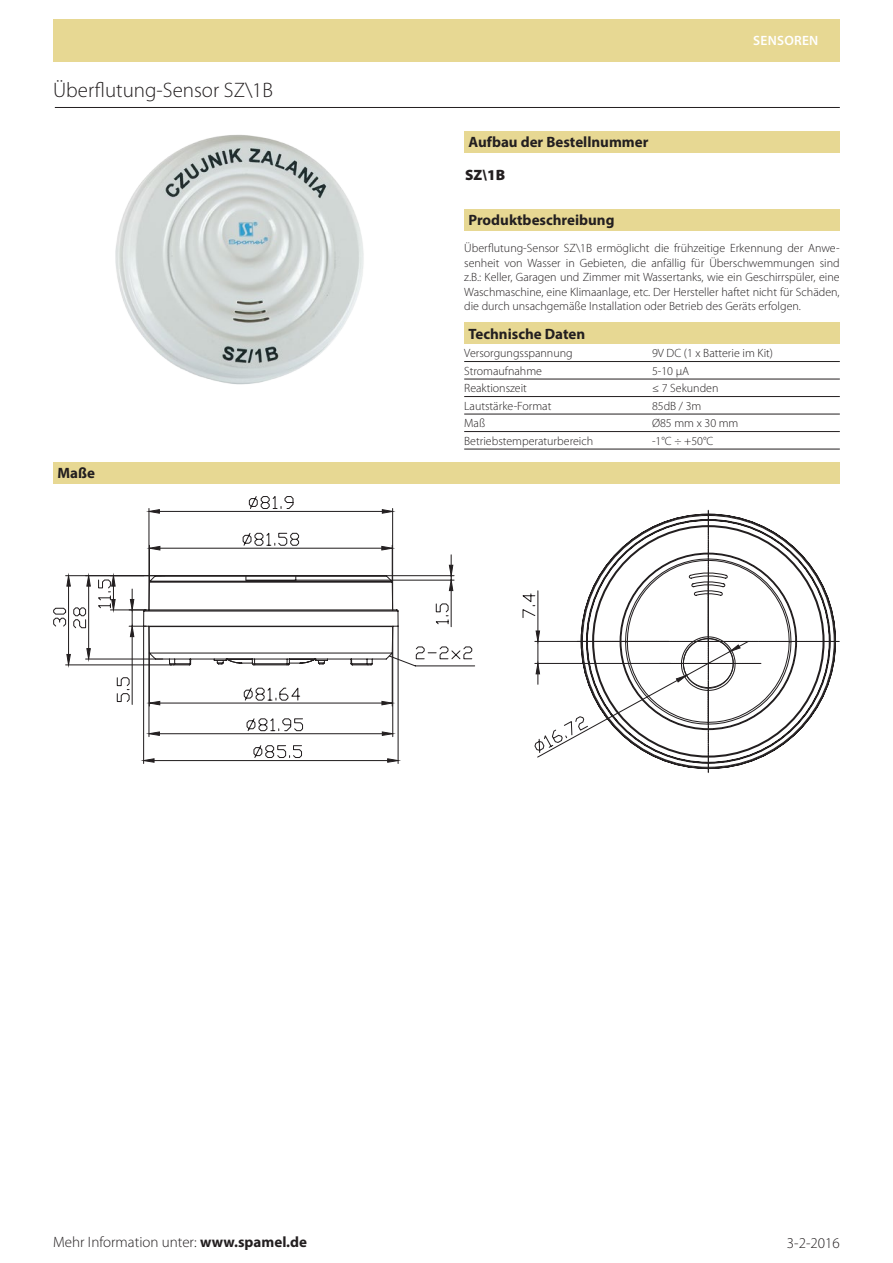
<style>
.page{position:relative;width:893px;height:1263px;background:#fff}
.page>*{position:absolute;margin:0;border:0;box-sizing:border-box;transform-origin:0 0}
.t1{font:300 21px "Myriad Pro";color:#231f20}
.Überschrift{font:700 15px "Myriad Pro";color:#231f20}
.t2{font:300 15px "Myriad Pro";color:#231f20}
.TS_Bestellschlüssel{font:900 15px "Myriad Pro";color:#231f20}
.t3{font:600 13.5px "Myriad Pro";letter-spacing:.02em;color:#fff}
.Text_normal_block{font:300 12px/14.4px "Myriad Pro";color:#231f20;text-align:justify}
.Tabellenkörper{font:300 12px "Myriad Pro";color:#231f20}
.s1{font-weight:700}
</style>
<div class="page">
<div style="left:53px;top:19px;width:787px;height:43px;background:#e7d893"></div>
<div style="left:464px;top:323px;width:376px;height:21px;background:#e7d893"></div>
<hr style="left:464px;top:361px;width:188px;height:1px;background:#231f20">
<hr style="left:652px;top:361px;width:188px;height:1px;background:#231f20">
<hr style="left:464px;top:379px;width:188px;height:1px;background:#231f20">
<hr style="left:652px;top:379px;width:188px;height:1px;background:#231f20">
<hr style="left:464px;top:396px;width:188px;height:1px;background:#231f20">
<hr style="left:652px;top:396px;width:188px;height:1px;background:#231f20">
<hr style="left:464px;top:414px;width:188px;height:1px;background:#231f20">
<hr style="left:652px;top:414px;width:188px;height:1px;background:#231f20">
<hr style="left:464px;top:431px;width:188px;height:1px;background:#231f20">
<hr style="left:652px;top:431px;width:188px;height:1px;background:#231f20">
<hr style="left:464px;top:449px;width:188px;height:1px;background:#231f20">
<hr style="left:652px;top:449px;width:188px;height:1px;background:#231f20">
<div style="left:464px;top:131px;width:376px;height:21px;background:#e7d893"></div>
<hr style="left:55px;top:107px;width:785px;height:1px;background:#231f20">
<div style="left:464px;top:209px;width:376px;height:21px;background:#e7d893"></div>
<img style="left:115px;top:135px;width:249px;height:250px">
<div style="left:53px;top:462px;width:787px;height:21px;background:#e7d893"></div>
<svg style="left:760px;top:524px;width:80px;height:214px"></svg>
<svg style="left:760px;top:558px;width:32px;height:200px"></svg>
<svg style="left:53px;top:496px;width:707px;height:277px"></svg>
<p class="t1" style="left:53px;top:78px;width:221px">Überflutung-Sensor SZ\1B</p>
<p class="Überschrift" style="left:57px;top:463px;width:39px">Maße</p>
<p class="t3" style="left:753px;top:32px;width:67px">SENSOREN</p>
<p class="Überschrift" style="left:469px;top:132px;width:181px">Aufbau der Bestellnummer</p>
<p class="TS_Bestellschlüssel" style="left:465px;top:165px;width:42px">SZ\1B</p>
<p class="Überschrift" style="left:468px;top:210px;width:148px">Produktbeschreibung</p>
<p class="Text_normal_block" style="left:464px;top:241px;width:377px">Überflutung-Sensor SZ\1B ermöglicht die frühzeitige Erkennung der Anwe&shy;senheit von Wasser in Gebieten, die anfällig für Überschwemmungen sind z.B.: Keller, Garagen und Zimmer mit Wassertanks, wie ein Geschirrspüler, eine Waschmaschine, eine Klimaanlage, etc. Der Hersteller haftet nicht für Schäden, die durch unsachgemäße Installation oder Betrieb des Geräts erfolgen.</p>
<p class="Überschrift" style="left:468px;top:324px;width:118px">Technische Daten</p>
<p class="Tabellenkörper" style="left:464px;top:347px;width:110px">Versorgungsspannung</p>
<p class="Tabellenkörper" style="left:652px;top:347px;width:123px">9V DC (1 x Batterie im Kit)</p>
<p class="Tabellenkörper" style="left:464px;top:364px;width:79px">Stromaufnahme</p>
<p class="Tabellenkörper" style="left:652px;top:364px;width:39px">5-10 µA</p>
<p class="Tabellenkörper" style="left:464px;top:382px;width:64px">Reaktionszeit</p>
<p class="Tabellenkörper" style="left:652px;top:382px;width:68px">≤ 7 Sekunden</p>
<p class="Tabellenkörper" style="left:464px;top:399px;width:89px">Lautstärke-Format</p>
<p class="Tabellenkörper" style="left:652px;top:399px;width:51px">85dB / 3m</p>
<p class="Tabellenkörper" style="left:464px;top:417px;width:23px">Maß</p>
<p class="Tabellenkörper" style="left:652px;top:417px;width:88px">Ø85 mm x 30 mm</p>
<p class="Tabellenkörper" style="left:464px;top:434px;width:131px">Betriebstemperaturbereich</p>
<p class="Tabellenkörper" style="left:652px;top:434px;width:63px">-1°C ÷ +50°C</p>
<p class="t2" style="left:53px;top:1234px;width:255px">Mehr Information unter: <span class="s1">www.spamel.de</span></p>
<p class="t2" style="left:787px;top:1234px;width:54px">3-2-2016</p>
</div>
